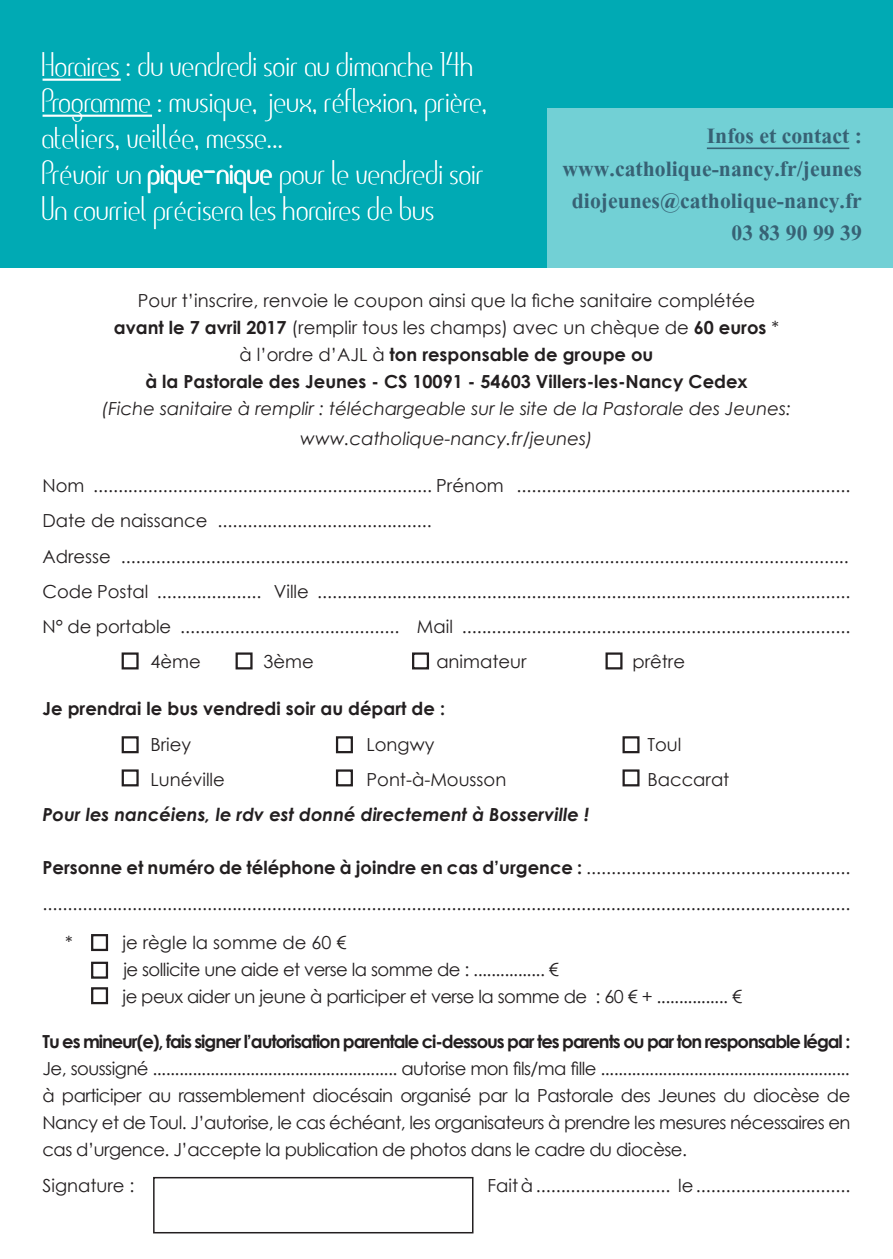
<style>
.page{position:relative;width:893px;height:1259px;background:#fff}
.page>*{position:absolute;margin:0;border:0;box-sizing:border-box;transform-origin:0 0}
.t1{font:45px/36px "Clearlight";color:#feffff}
.t2{font:700 27px "Aparajita";color:#376275}
.t3{font:18px/27px "Century Gothic";color:#231f20}
.t4{font:18px "Century Gothic";letter-spacing:-.03em;color:#231f20}
.t5{font:700 18px/35.1px "Century Gothic";color:#231f20}
.t6{font:italic 18px "Century Gothic";color:#231f20}
.t7{font:700 18px "Century Gothic";letter-spacing:-.06em;color:#231f20}
.t8{font:italic 700 18px "Century Gothic";color:#231f20}
.s1{font-weight:700}
.s2{font-weight:400}
</style>
<div class="page">
<div style="left:0;top:0;width:893px;height:268px;background:#00aab4"></div>
<div style="left:122px;top:652px;width:17px;height:17px;border:2px solid #231f20"></div>
<div style="left:236px;top:652px;width:17px;height:17px;border:2px solid #231f20"></div>
<div style="left:412px;top:652px;width:17px;height:17px;border:2px solid #231f20"></div>
<div style="left:605px;top:652px;width:17px;height:17px;border:2px solid #231f20"></div>
<div style="left:622px;top:769px;width:17px;height:17px;border:2px solid #231f20"></div>
<div style="left:122px;top:769px;width:17px;height:17px;border:2px solid #231f20"></div>
<div style="left:122px;top:736px;width:17px;height:17px;border:2px solid #231f20"></div>
<div style="left:336px;top:769px;width:17px;height:17px;border:2px solid #231f20"></div>
<div style="left:336px;top:736px;width:17px;height:17px;border:2px solid #231f20"></div>
<div style="left:622px;top:736px;width:17px;height:17px;border:2px solid #231f20"></div>
<div style="left:153px;top:1177px;width:320px;height:56px;border:2px solid #231f20"></div>
<div style="left:91px;top:934px;width:17px;height:17px;border:2px solid #231f20"></div>
<div style="left:91px;top:961px;width:17px;height:17px;border:2px solid #231f20"></div>
<div style="left:91px;top:987px;width:17px;height:17px;border:2px solid #231f20"></div>
<svg style="left:42px;top:52px;width:444px;height:178px"></svg>
<div style="left:547px;top:108px;width:346px;height:160px;background:#72d0d5"></div>
<hr style="left:707px;top:147px;width:142px;height:2px;background:#376275">
<h1 class="t1" style="left:43px;top:49px;width:447px">Horaires : du vendredi soir au dimanche 14h Programme : musique, jeux, réflexion, prière, ateliers, veillée, messe...<br>Prévoir unpique-niquepour le vendredi soir Un courriel précisera les horaires de bus</h1>
<p class="t2" style="left:707px;top:123px;width:157px">Infos et contact :</p>
<p class="t2" style="left:562px;top:156px;width:301px">www.catholique-nancy.fr/jeunes</p>
<p class="t2" style="left:572px;top:188px;width:292px">diojeunes@catholique-nancy.fr</p>
<p class="t2" style="left:732px;top:221px;width:132px">03 83 90 99 39</p>
<p class="t3" style="left:138px;top:287px;width:619px">Pour t’inscrire, renvoie le coupon ainsi que la fiche sanitaire complétée</p>
<p class="t3" style="left:114px;top:314px;width:667px"><span class="s1">avant le 7 avril 2017</span> (remplir tous les champs) avec un chèque de <span class="s1">60 euros</span> *</p>
<p class="t5" style="left:240px;top:336px;width:415px"><span class="s2">à l’ordre d’AJL à</span> ton responsable de groupe ou</p>
<p class="t5" style="left:145px;top:363px;width:604px">à la Pastorale des Jeunes - CS 10091 - 54603 Villers-les-Nancy Cedex</p>
<p class="t6" style="left:102px;top:396px;width:691px">(Fiche sanitaire à remplir : téléchargeable sur le site de la Pastorale des Jeunes:</p>
<p class="t6" style="left:300px;top:426px;width:294px">www.catholique-nancy.fr/jeunes)</p>
<p class="t3" style="left:43px;top:472px;width:809px">Nom .................................................................... Prénom ...................................................................</p>
<p class="t3" style="left:43px;top:507px;width:391px">Date de naissance ...........................................</p>
<p class="t3" style="left:43px;top:542px;width:808px">Adresse ..................................................................................................................................................</p>
<p class="t3" style="left:43px;top:577px;width:809px">Code Postal ..................... Ville ...........................................................................................................</p>
<p class="t3" style="left:43px;top:613px;width:809px">N° de portable ............................................ Mail ..............................................................................</p>
<p class="t3" style="left:151px;top:648px;width:52px">4ème</p>
<p class="t3" style="left:264px;top:648px;width:52px">3ème</p>
<p class="t3" style="left:436px;top:648px;width:92px">animateur</p>
<p class="t3" style="left:632px;top:648px;width:54px">prêtre</p>
<p class="t5" style="left:151px;top:690px;width:296px;text-indent:-108px">Je prendrai le bus vendredi soir au départ de :<br><span class="s2">Briey</span></p>
<p class="t3" style="left:367px;top:730px;width:69px">Longwy</p>
<p class="t3" style="left:647px;top:730px;width:36px">Toul</p>
<p class="t3" style="left:151px;top:765px;width:76px">Lunéville</p>
<p class="t3" style="left:367px;top:765px;width:141px">Pont-à-Mousson</p>
<p class="t3" style="left:647px;top:765px;width:84px">Baccarat</p>
<p class="t8" style="left:43px;top:801px;width:548px">Pour les nancéiens, le rdv est donné directement à Bosserville !</p>
<p class="t3" style="left:43px;top:850px;width:809px;line-height:35.1px"><span class="s1">Personne et numéro de téléphone à joindre en cas d’urgence :</span> ..................................................... ..................................................................................................................................................................</p>
<p class="t3" style="left:65px;top:928px;width:9px">*</p>
<p class="t3" style="left:123px;top:928px;width:225px">je règle la somme de 60 €</p>
<p class="t4" style="left:123px;top:956px;width:437px">je sollicite une aide et verse la somme de : ................ €</p>
<p class="t4" style="left:123px;top:983px;width:621px">je peux aider un jeune à participer et verse la somme de : 60 € + ................ €</p>
<p class="t7" style="left:43px;top:1027px;width:809px">Tu es mineur(e), fais signer l’autorisation parentale ci-dessous par tes parents ou par ton responsable légal :</p>
<p class="t4" style="left:43px;top:1055px;width:809px">Je, soussigné ....................................................... autorise mon fils/ma fille ........................................................</p>
<p class="t3" style="left:43px;top:1081px;width:809px;text-align:justify">à participer au rassemblement diocésain organisé par la Pastorale des Jeunes du diocèse de Nancy et de Toul. J’autorise, le cas échéant, les organisateurs à prendre les mesures nécessaires en cas d’urgence. J’accepte la publication de photos dans le cadre du diocèse.</p>
<p class="t3" style="left:43px;top:1171px;width:94px">Signature :</p>
<p class="t3" style="left:487px;top:1171px;width:364px">Fait à ........................... le ...............................</p>
</div>
